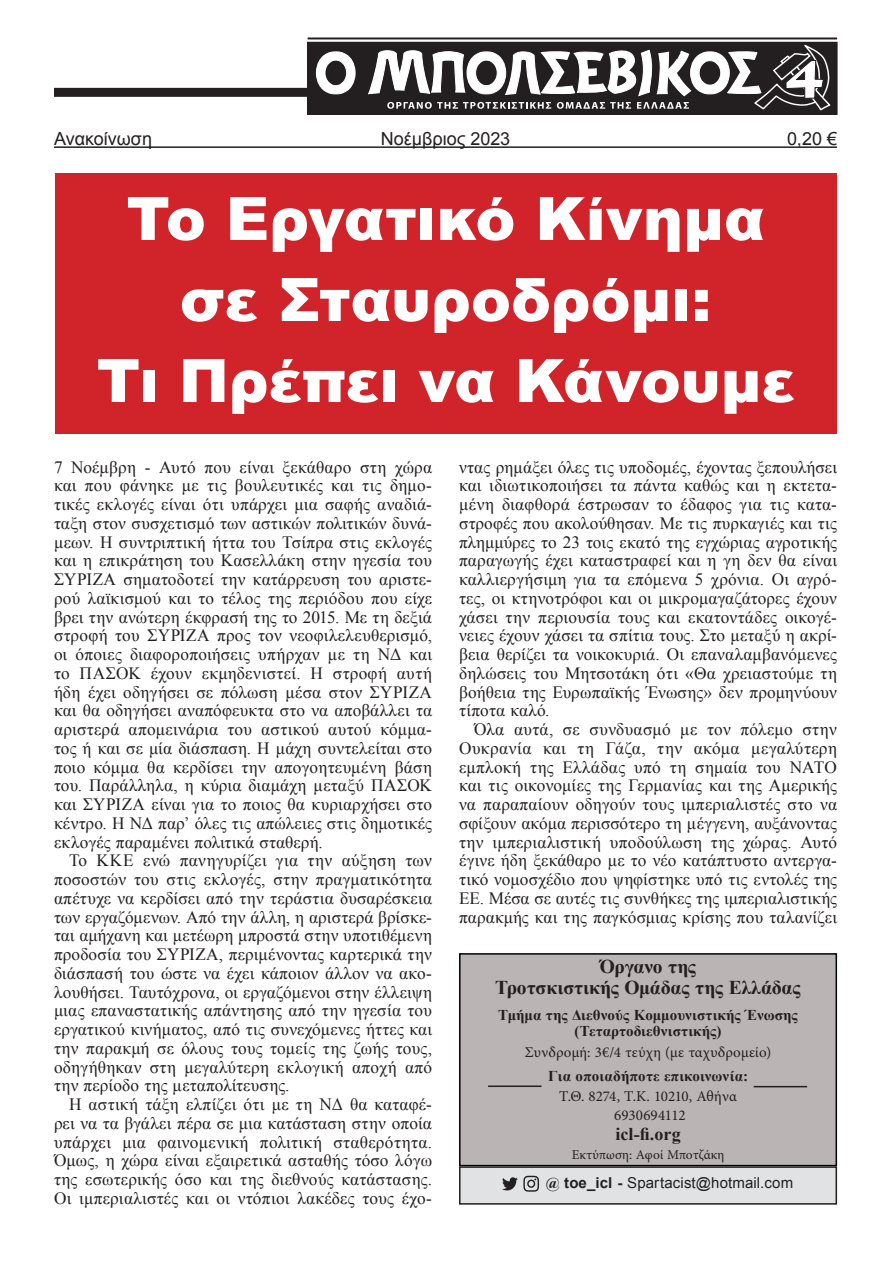
<style>
.page{position:relative;width:893px;height:1263px;background:#fff}
.page>*{position:absolute;margin:0;border:0;box-sizing:border-box;transform-origin:0 0}
.t1{font:900 60px/81px "Arial";color:#fff;text-align:center}
.t2{font:700 19.5px/21px "Times New Roman";letter-spacing:-.005em;color:#231f20;text-align:center}
.t3{font:18px "Arial";color:#231f20}
.t4{font:700 18px "Times New Roman";letter-spacing:.005em;color:#231f20}
.t5{font:17.25px/18.8px "Times New Roman";letter-spacing:.015em;color:#231f20;text-align:justify}
.t6{font:700 15px/16.5px "Times New Roman";letter-spacing:.01em;color:#231f20;text-align:center}
.t7{font:15px/19.5px "Minion Pro";letter-spacing:.005em;color:#231f20;text-align:center}
.t8{font:15px "Arial";letter-spacing:.01em;color:#231f20}
.t9{font:13.5px "Minion Pro";color:#231f20}
.s1{font-family:"Times New Roman";font-weight:700}
.s2{font-weight:700}
</style>
<div class="page">
<div style="left:308px;top:42px;width:529px;height:72px;background:#231f20"></div>
<div style="left:308px;top:42px;width:529px;height:73px;border:1px solid #231f20"></div>
<svg style="left:316px;top:52px;width:39px;height:42px"></svg>
<svg style="left:368px;top:39px;width:463px;height:72px"></svg>
<hr style="left:308px;top:38px;width:529px;height:1px;background:#231f20">
<hr style="left:54px;top:146px;width:783px;height:2px;background:#231f20">
<div style="left:54px;top:88px;width:253px;height:9px;background:#231f20"></div>
<div style="left:55px;top:173px;width:781px;height:260px;background:#d1232a"></div>
<div style="left:460px;top:954px;width:376px;height:211px;background:#bab5b4"></div>
<div style="left:459px;top:953px;width:378px;height:213px;border:2px solid #000"></div>
<hr style="left:488px;top:1085px;width:53px;height:2px;background:#231f20">
<hr style="left:754px;top:1086px;width:53px;height:1px;background:#231f20">
<div style="left:460px;top:1167px;width:376px;height:37px;background:#e1e2e4"></div>
<div style="left:459px;top:1166px;width:378px;height:39px;border:2px solid #231f20"></div>
<img style="left:502px;top:1175px;width:37px;height:16px">
<p class="t3" style="left:54px;top:127px;width:100px">Ανακοίνωση</p>
<p class="t3" style="left:381px;top:127px;width:131px">Νοέμβριος 2023</p>
<p class="t3" style="left:787px;top:127px;width:51px">0,20 €</p>
<h1 class="t1" style="left:97px;top:176px;width:699px">Το Εργατικό Κίνημα σε Σταυροδρόμι:<br>Τι Πρέπει να Κάνουμε</h1>
<p class="t5" style="left:54px;top:457px;width:380px">7 Νοέμβρη - Αυτό που είναι ξεκάθαρο στη χώρα και που φάνηκε με τις βουλευτικές και τις δημο&shy;τικές εκλογές είναι ότι υπάρχει μια σαφής αναδιά&shy;ταξη στον συσχετισμό των αστικών πολιτικών δυνά&shy;μεων. Η συντριπτική ήττα του Τσίπρα στις εκλογές και η επικράτηση του Κασελλάκη στην ηγεσία του ΣΥΡΙΖΑ σηματοδοτεί την κατάρρευση του αριστε&shy;ρού λαϊκισμού και το τέλος της περιόδου που είχε βρει την ανώτερη έκφρασή της το 2015. Με τη δεξιά στροφή του ΣΥΡΙΖΑ προς τον νεοφιλελευθερισμό, οι όποιες διαφοροποιήσεις υπήρχαν με τη ΝΔ και το ΠΑΣΟΚ έχουν εκμηδενιστεί. Η στροφή αυτή ήδη έχει οδηγήσει σε πόλωση μέσα στον ΣΥΡΙΖΑ και θα οδηγήσει αναπόφευκτα στο να αποβάλλει τα αριστερά απομεινάρια του αστικού αυτού κόμμα&shy;τος ή και σε μία διάσπαση. Η μάχη συντελείται στο ποιο κόμμα θα κερδίσει την απογοητευμένη βάση του. Παράλληλα, η κύρια διαμάχη μεταξύ ΠΑΣΟΚ και ΣΥΡΙΖΑ είναι για το ποιος θα κυριαρχήσει στο κέντρο. Η ΝΔ παρ’ όλες τις απώλειες στις δημοτικές εκλογές παραμένει πολιτικά σταθερή.</p>
<p class="t5" style="left:54px;top:851px;width:380px;text-indent:15px">Το ΚΚΕ ενώ πανηγυρίζει για την αύξηση των ποσοστών του στις εκλογές, στην πραγματικότητα απέτυχε να κερδίσει από την τεράστια δυσαρέσκεια των εργαζόμενων. Από την άλλη, η αριστερά βρίσκε&shy;ται αμήχανη και μετέωρη μπροστά στην υποτιθέμενη προδοσία του ΣΥΡΙΖΑ, περιμένοντας καρτερικά την διάσπασή του ώστε να έχει κάποιον άλλον να ακο&shy;λουθήσει. Ταυτόχρονα, οι εργαζόμενοι στην έλλειψη μιας επαναστατικής απάντησης από την ηγεσία του εργατικού κινήματος, από τις συνεχόμενες ήττες και την παρακμή σε όλους τους τομείς της ζωής τους, οδηγήθηκαν στη μεγαλύτερη εκλογική αποχή από την περίοδο της μεταπολίτευσης.</p>
<p class="t5" style="left:54px;top:1095px;width:380px;text-indent:15px">Η αστική τάξη ελπίζει ότι με τη ΝΔ θα καταφέ&shy;ρει να τα βγάλει πέρα σε μια κατάσταση στην οποία υπάρχει μια φαινομενική πολιτική σταθερότητα.<br>Όμως, η χώρα είναι εξαιρετικά ασταθής τόσο λόγω της εσωτερικής όσο και της διεθνούς κατάστασης.<br>Οι ιμπεριαλιστές και οι ντόπιοι λακέδες τους έχο-</p>
<p class="t5" style="left:459px;top:457px;width:380px">ντας ρημάξει όλες τις υποδομές, έχοντας ξεπουλήσει και ιδιωτικοποιήσει τα πάντα καθώς και η εκτετα&shy;μένη διαφθορά έστρωσαν το έδαφος για τις κατα&shy;στροφές που ακολούθησαν. Με τις πυρκαγιές και τις πλημμύρες το 23 τοις εκατό της εγχώριας αγροτικής παραγωγής έχει καταστραφεί και η γη δεν θα είναι καλλιεργήσιμη για τα επόμενα 5 χρόνια. Οι αγρό&shy;τες, οι κτηνοτρόφοι και οι μικρομαγαζάτορες έχουν χάσει την περιουσία τους και εκατοντάδες οικογέ&shy;νειες έχουν χάσει τα σπίτια τους. Στο μεταξύ η ακρί&shy;βεια θερίζει τα νοικοκυριά. Οι επαναλαμβανόμενες δηλώσεις του Μητσοτάκη ότι «Θα χρειαστούμε τη βοήθεια της Ευρωπαϊκής Ένωσης» δεν προμηνύουν τίποτα καλό.</p>
<p class="t5" style="left:459px;top:720px;width:380px;text-indent:15px">Όλα αυτά, σε συνδυασμό με τον πόλεμο στην Ουκρανία και τη Γάζα, την ακόμα μεγαλύτερη εμπλοκή της Ελλάδας υπό τη σημαία του ΝΑΤΟ και τις οικονομίες της Γερμανίας και της Αμερικής να παραπαίουν οδηγούν τους ιμπεριαλιστές στο να σφίξουν ακόμα περισσότερο τη μέγγενη, αυξάνοντας την ιμπεριαλιστική υποδούλωση της χώρας. Αυτό έγινε ήδη ξεκάθαρο με το νέο κατάπτυστο αντεργα&shy;τικό νομοσχέδιο που ψηφίστηκε υπό τις εντολές της ΕΕ. Μέσα σε αυτές τις συνθήκες της ιμπεριαλιστικής παρακμής και της παγκόσμιας κρίσης που ταλανίζει</p>
<p class="t2" style="left:495px;top:956px;width:307px">Όργανο της<br>Τροτσκιστικής Ομάδας της Ελλάδας</p>
<p class="t6" style="left:498px;top:1006px;width:301px">Τμήμα της Διεθνούς Κομμουνιστικής Ένωσης (Τεταρτοδιεθνιστικής)</p>
<p class="t7" style="left:525px;top:1043px;width:248px">Συνδρομή: 3€/4 τεύχη (με ταχυδρομείο)</p>
<p class="t6" style="left:548px;top:1068px;width:201px">Για οποιαδήποτε επικοινωνία:</p>
<p class="t7" style="left:559px;top:1086px;width:179px">Τ.Θ. 8274, Τ.Κ. 10210, Αθήνα<br>6930694112</p>
<p class="t4" style="left:615px;top:1121px;width:67px">icl-fi.org</p>
<p class="t9" style="left:572px;top:1146px;width:154px">Εκτύπωση: Αφοί Μποτζάκη</p>
<p class="t8" style="left:546px;top:1173px;width:249px"><span class="s1">@</span> <span class="s2">toe_icl -</span> Spartacist@hotmail.com</p>
</div>
